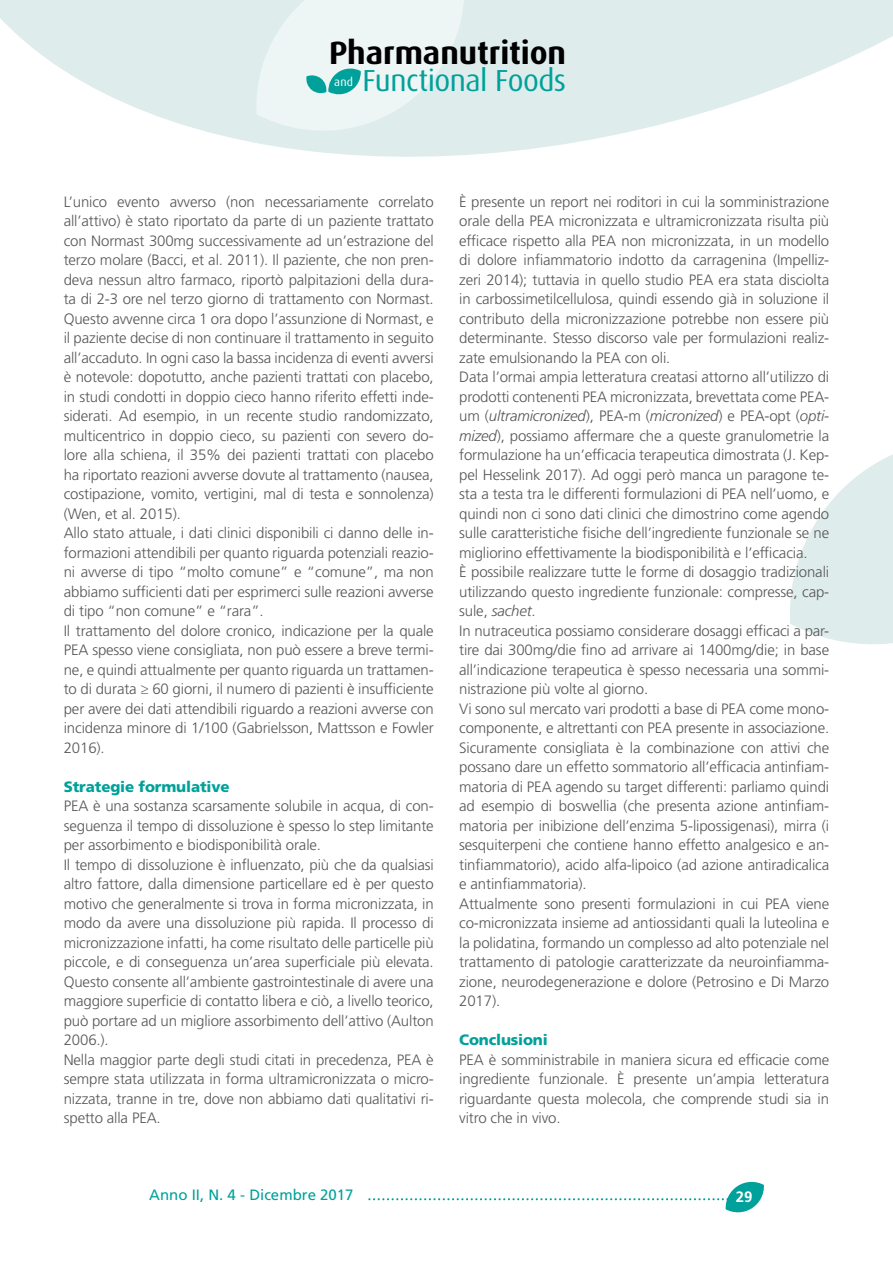
<style>
.page{position:relative;width:893px;height:1263px;background:#fff}
.page>*{position:absolute;margin:0;border:0;box-sizing:border-box;transform-origin:0 0}
.t1{font:700 32.25px "Dax";color:#000}
.t2{font:30.45px "Dax";letter-spacing:-.02em;color:#00a19a}
.t3{font:300 15px/19.5px "Frutiger LT Std";letter-spacing:-.01em;color:#575756}
.t4{font:900 15px "Frutiger LT Std";letter-spacing:-.01em;color:#00a19a}
.t5{font:15px "Frutiger LT Std";color:#00a19a}
.t6{font:700 15px "Frutiger LT Std";color:#fff}
.t7{font:11.7px "Dax";color:#fff}
.s1{font-style:italic}
</style>
<div class="page">
<svg style="left:0;top:0;width:893px;height:157px;fill:#deecec"></svg>
<svg style="left:790px;top:454px;width:103px;height:190px"></svg>
<svg style="left:369px;top:1181px;width:395px;height:32px"></svg>
<svg style="left:256px;top:0;width:208px;height:131px;background:#e2f0f0"></svg>
<h1 class="t1" style="left:329px;top:35px;width:239px">Pharmanutrition</h1>
<p class="t7" style="left:334px;top:76px;width:20px">and</p>
<h2 class="t2" style="left:363px;top:64px;width:205px">Functional Foods</h2>
<p class="t3" style="left:64px;top:192px;width:371px">L’unico evento avverso (non necessariamente correlato all’attivo) è stato riportato da parte di un paziente trattato con Normast 300mg successivamente ad un’estrazione del terzo molare (Bacci, et al. 2011). Il paziente, che non pren&shy;deva nessun altro farmaco, riportò palpitazioni della dura&shy;ta di 2-3 ore nel terzo giorno di trattamento con Normast.<br>Questo avvenne circa 1 ora dopo l’assunzione di Normast, e il paziente decise di non continuare il trattamento in seguito all’accaduto. In ogni caso la bassa incidenza di eventi avversi è notevole: dopotutto, anche pazienti trattati con placebo, in studi condotti in doppio cieco hanno riferito effetti inde&shy;siderati. Ad esempio, in un recente studio randomizzato, multicentrico in doppio cieco, su pazienti con severo do&shy;lore alla schiena, il 35% dei pazienti trattati con placebo ha riportato reazioni avverse dovute al trattamento (nausea, costipazione, vomito, vertigini, mal di testa e sonnolenza) (Wen, et al. 2015).<br>Allo stato attuale, i dati clinici disponibili ci danno delle in&shy;formazioni attendibili per quanto riguarda potenziali reazio&shy;ni avverse di tipo “molto comune” e “comune”, ma non abbiamo sufficienti dati per esprimerci sulle reazioni avverse di tipo “non comune” e “rara”.<br>Il trattamento del dolore cronico, indicazione per la quale PEA spesso viene consigliata, non può essere a breve termi&shy;ne, e quindi attualmente per quanto riguarda un trattamen&shy;to di durata ≥ 60 giorni, il numero di pazienti è insufficiente per avere dei dati attendibili riguardo a reazioni avverse con incidenza minore di 1/100 (Gabrielsson, Mattsson e Fowler 2016).</p>
<p class="t4" style="left:64px;top:777px;width:167px">Strategie formulative</p>
<p class="t3" style="left:64px;top:796px;width:371px">PEA è una sostanza scarsamente solubile in acqua, di con&shy;seguenza il tempo di dissoluzione è spesso lo step limitante per assorbimento e biodisponibilità orale.<br>Il tempo di dissoluzione è influenzato, più che da qualsiasi altro fattore, dalla dimensione particellare ed è per questo motivo che generalmente si trova in forma micronizzata, in modo da avere una dissoluzione più rapida. Il processo di micronizzazione infatti, ha come risultato delle particelle più piccole, e di conseguenza un’area superficiale più elevata.<br>Questo consente all’ambiente gastrointestinale di avere una maggiore superficie di contatto libera e ciò, a livello teorico, può portare ad un migliore assorbimento dell’attivo (Aulton 2006.).<br>Nella maggior parte degli studi citati in precedenza, PEA è sempre stata utilizzata in forma ultramicronizzata o micro&shy;nizzata, tranne in tre, dove non abbiamo dati qualitativi ri&shy;spetto alla PEA.</p>
<p class="t5" style="left:149px;top:1186px;width:206px">Anno II, N. 4 - Dicembre 2017</p>
<p class="t3" style="left:459px;top:192px;width:371px">È presente un report nei roditori in cui la somministrazione orale della PEA micronizzata e ultramicronizzata risulta più efficace rispetto alla PEA non micronizzata, in un modello di dolore infiammatorio indotto da carragenina (Impelliz&shy;zeri 2014); tuttavia in quello studio PEA era stata disciolta in carbossimetilcellulosa, quindi essendo già in soluzione il contributo della micronizzazione potrebbe non essere più determinante. Stesso discorso vale per formulazioni realiz&shy;zate emulsionando la PEA con oli.<br>Data l’ormai ampia letteratura creatasi attorno all’utilizzo di prodotti contenenti PEA micronizzata, brevettata come PEA&shy;um (<span class="s1">ultramicronized</span>), PEA-m (<span class="s1">micronized</span>) e PEA-opt (<span class="s1">opti&shy;mized</span>), possiamo affermare che a queste granulometrie la formulazione ha un’efficacia terapeutica dimostrata (J. Kep&shy;pel Hesselink 2017). Ad oggi però manca un paragone te&shy;sta a testa tra le differenti formulazioni di PEA nell’uomo, e quindi non ci sono dati clinici che dimostrino come agendo sulle caratteristiche fisiche dell’ingrediente funzionale se ne migliorino effettivamente la biodisponibilità e l’efficacia.<br>È possibile realizzare tutte le forme di dosaggio tradizionali utilizzando questo ingrediente funzionale: compresse, cap&shy;sule, <span class="s1">sachet</span>.<br>In nutraceutica possiamo considerare dosaggi efficaci a par&shy;tire dai 300mg/die fino ad arrivare ai 1400mg/die; in base all’indicazione terapeutica è spesso necessaria una sommi&shy;nistrazione più volte al giorno.<br>Vi sono sul mercato vari prodotti a base di PEA come mono&shy;componente, e altrettanti con PEA presente in associazione.<br>Sicuramente consigliata è la combinazione con attivi che possano dare un effetto sommatorio all’efficacia antinfiam&shy;matoria di PEA agendo su target differenti: parliamo quindi ad esempio di boswellia (che presenta azione antinfiam&shy;matoria per inibizione dell’enzima 5-lipossigenasi), mirra (i sesquiterpeni che contiene hanno effetto analgesico e an&shy;tinfiammatorio), acido alfa-lipoico (ad azione antiradicalica e antinfiammatoria).<br>Attualmente sono presenti formulazioni in cui PEA viene co-micronizzata insieme ad antiossidanti quali la luteolina e la polidatina, formando un complesso ad alto potenziale nel trattamento di patologie caratterizzate da neuroinfiamma&shy;zione, neurodegenerazione e dolore (Petrosino e Di Marzo 2017).</p>
<p class="t4" style="left:459px;top:1031px;width:90px">Conclusioni</p>
<p class="t3" style="left:459px;top:1050px;width:371px;text-align:justify">PEA è somministrabile in maniera sicura ed efficacie come ingrediente funzionale. È presente un’ampia letteratura riguardante questa molecola, che comprende studi sia in vitro che in vivo.</p>
<p class="t6" style="left:736px;top:1188px;width:18px">29</p>
</div>
